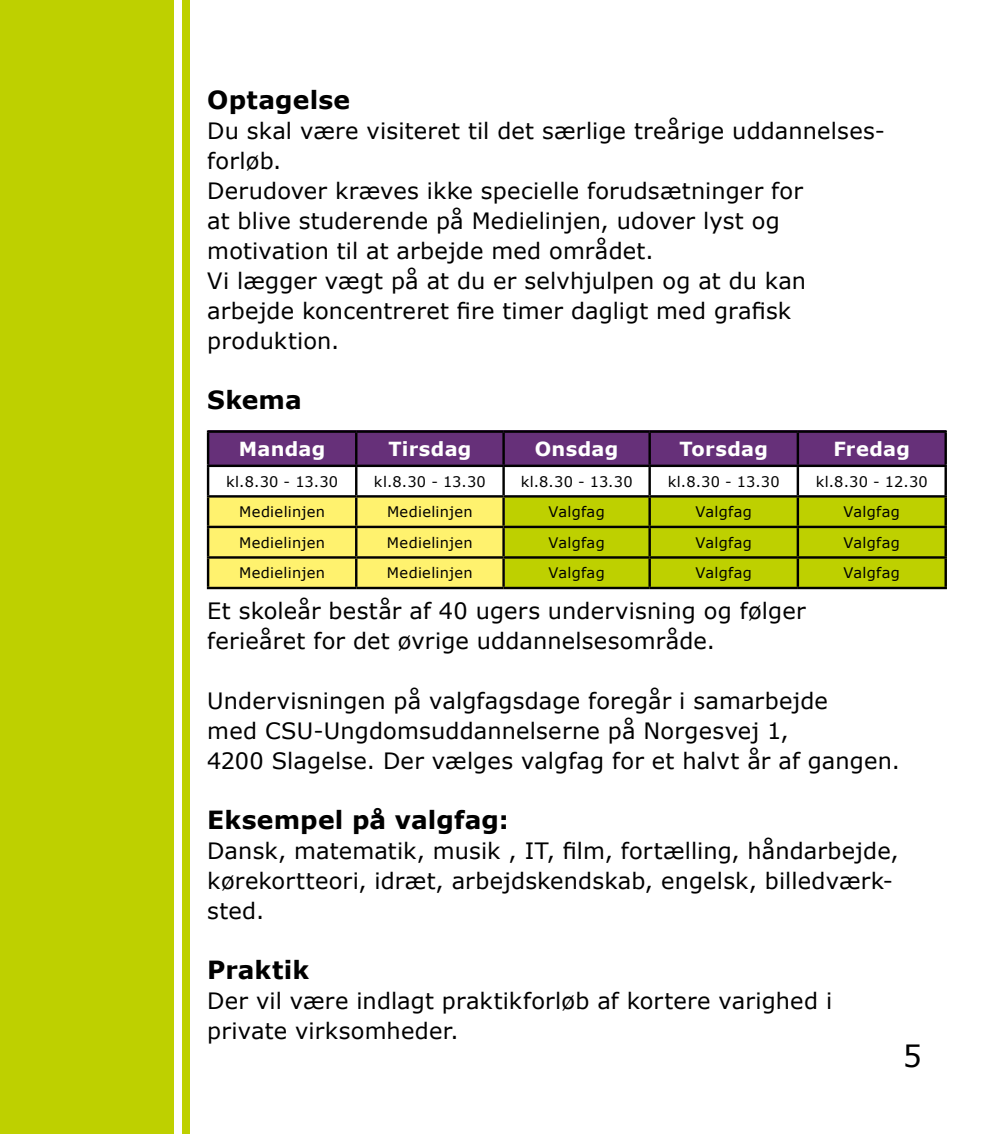
<style>
.page{position:relative;width:993px;height:1134px;background:#fff}
.page>*{position:absolute;margin:0;border:0;box-sizing:border-box;transform-origin:0 0}
.t1{font:30px "Verdana";color:#000}
.t2{font:700 25px "Verdana";letter-spacing:.005em;color:#000}
.t3{font:22.5px/30px "Verdana";letter-spacing:.005em;color:#000}
.t4{font:700 19.5px "Verdana";letter-spacing:.015em;color:#fff}
.t5{font:14.5px "Verdana";letter-spacing:.02em;color:#000}
</style>
<div class="page">
<div style="left:504px;top:496px;width:442px;height:93px;background:#bed000"></div>
<div style="left:207px;top:496px;width:297px;height:93px;background:#fff26e"></div>
<div style="left:208px;top:430px;width:737px;height:37px;background:#663079"></div>
<hr style="left:207px;top:430px;width:149px;height:3px;background:#000">
<hr style="left:207px;top:433px;width:2px;height:32px;background:#000">
<hr style="left:356px;top:430px;width:147px;height:3px;background:#000">
<hr style="left:355px;top:433px;width:2px;height:32px;background:#000">
<hr style="left:503px;top:430px;width:146px;height:3px;background:#000">
<hr style="left:502px;top:433px;width:2px;height:32px;background:#000">
<hr style="left:649px;top:430px;width:148px;height:3px;background:#000">
<hr style="left:648px;top:433px;width:2px;height:32px;background:#000">
<hr style="left:797px;top:430px;width:149px;height:3px;background:#000">
<hr style="left:796px;top:433px;width:2px;height:32px;background:#000">
<hr style="left:944px;top:433px;width:2px;height:32px;background:#000">
<hr style="left:207px;top:465px;width:149px;height:2px;background:#000">
<hr style="left:207px;top:467px;width:2px;height:28px;background:#000">
<hr style="left:356px;top:465px;width:147px;height:2px;background:#000">
<hr style="left:355px;top:467px;width:2px;height:28px;background:#000">
<hr style="left:503px;top:465px;width:146px;height:2px;background:#000">
<hr style="left:502px;top:467px;width:2px;height:28px;background:#000">
<hr style="left:649px;top:465px;width:148px;height:2px;background:#000">
<hr style="left:648px;top:467px;width:2px;height:28px;background:#000">
<hr style="left:797px;top:465px;width:149px;height:2px;background:#000">
<hr style="left:796px;top:467px;width:2px;height:28px;background:#000">
<hr style="left:944px;top:467px;width:2px;height:28px;background:#000">
<hr style="left:207px;top:528px;width:2px;height:28px;background:#000">
<hr style="left:355px;top:528px;width:2px;height:28px;background:#000">
<hr style="left:502px;top:528px;width:2px;height:28px;background:#000">
<hr style="left:648px;top:528px;width:2px;height:28px;background:#000">
<hr style="left:796px;top:528px;width:2px;height:28px;background:#000">
<hr style="left:944px;top:528px;width:2px;height:28px;background:#000">
<hr style="left:207px;top:556px;width:149px;height:3px;background:#000">
<hr style="left:207px;top:559px;width:2px;height:28px;background:#000">
<hr style="left:503px;top:556px;width:146px;height:3px;background:#000">
<hr style="left:649px;top:556px;width:148px;height:3px;background:#000">
<hr style="left:648px;top:559px;width:2px;height:28px;background:#000">
<hr style="left:797px;top:556px;width:149px;height:3px;background:#000">
<hr style="left:796px;top:559px;width:2px;height:28px;background:#000">
<hr style="left:944px;top:559px;width:2px;height:28px;background:#000">
<hr style="left:207px;top:587px;width:149px;height:2px;background:#000">
<hr style="left:503px;top:587px;width:146px;height:2px;background:#000">
<hr style="left:649px;top:587px;width:148px;height:2px;background:#000">
<hr style="left:797px;top:587px;width:149px;height:2px;background:#000">
<hr style="left:356px;top:556px;width:147px;height:3px;background:#000">
<hr style="left:355px;top:559px;width:2px;height:28px;background:#000">
<hr style="left:502px;top:559px;width:2px;height:28px;background:#000">
<hr style="left:356px;top:587px;width:147px;height:2px;background:#000">
<hr style="left:207px;top:495px;width:149px;height:3px;background:#000">
<hr style="left:207px;top:498px;width:2px;height:28px;background:#000">
<hr style="left:356px;top:495px;width:147px;height:3px;background:#000">
<hr style="left:355px;top:498px;width:2px;height:28px;background:#000">
<hr style="left:503px;top:495px;width:146px;height:3px;background:#000">
<hr style="left:502px;top:498px;width:2px;height:28px;background:#000">
<hr style="left:649px;top:495px;width:148px;height:3px;background:#000">
<hr style="left:648px;top:498px;width:2px;height:28px;background:#000">
<hr style="left:797px;top:495px;width:149px;height:3px;background:#000">
<hr style="left:796px;top:498px;width:2px;height:28px;background:#000">
<hr style="left:944px;top:498px;width:2px;height:28px;background:#000">
<hr style="left:207px;top:526px;width:149px;height:2px;background:#000">
<hr style="left:356px;top:526px;width:147px;height:2px;background:#000">
<hr style="left:503px;top:526px;width:146px;height:2px;background:#000">
<hr style="left:649px;top:526px;width:148px;height:2px;background:#000">
<hr style="left:797px;top:526px;width:149px;height:2px;background:#000">
<div style="left:0;top:0;width:173px;height:1134px;background:#bed000"></div>
<div style="left:182px;top:0;width:8px;height:1134px;background:#bed000"></div>
<p class="t2" style="left:207px;top:82px;width:144px">Optagelse</p>
<p class="t3" style="left:207px;top:116px;width:679px">Du skal være visiteret til det særlige treårige uddannelses&shy;forløb.<br>Derudover kræves ikke specielle forudsætninger for<br>at blive studerende på Medielinjen, udover lyst og motivation til at arbejde med området.<br>Vi lægger vægt på at du er selvhjulpen og at du kan arbejde koncentreret fire timer dagligt med grafisk produktion.</p>
<p class="t2" style="left:207px;top:382px;width:96px">Skema</p>
<p class="t4" style="left:239px;top:435px;width:88px">Mandag</p>
<p class="t4" style="left:388px;top:435px;width:85px">Tirsdag</p>
<p class="t4" style="left:534px;top:435px;width:85px">Onsdag</p>
<p class="t4" style="left:679px;top:435px;width:90px">Torsdag</p>
<p class="t4" style="left:833px;top:435px;width:78px">Fredag</p>
<p class="t5" style="left:226px;top:471px;width:113px">kl.8.30 - 13.30</p>
<p class="t5" style="left:374px;top:471px;width:113px">kl.8.30 - 13.30</p>
<p class="t5" style="left:520px;top:471px;width:113px">kl.8.30 - 13.30</p>
<p class="t5" style="left:667px;top:471px;width:113px">kl.8.30 - 13.30</p>
<p class="t5" style="left:815px;top:471px;width:114px">kl.8.30 - 12.30</p>
<p class="t5" style="left:239px;top:502px;width:87px">Medielinjen</p>
<p class="t5" style="left:387px;top:502px;width:87px">Medielinjen</p>
<p class="t5" style="left:548px;top:502px;width:58px">Valgfag</p>
<p class="t5" style="left:695px;top:502px;width:58px">Valgfag</p>
<p class="t5" style="left:843px;top:502px;width:58px">Valgfag</p>
<p class="t5" style="left:239px;top:532px;width:87px">Medielinjen</p>
<p class="t5" style="left:387px;top:532px;width:87px">Medielinjen</p>
<p class="t5" style="left:548px;top:532px;width:58px">Valgfag</p>
<p class="t5" style="left:695px;top:532px;width:58px">Valgfag</p>
<p class="t5" style="left:843px;top:532px;width:58px">Valgfag</p>
<p class="t5" style="left:239px;top:563px;width:87px">Medielinjen</p>
<p class="t5" style="left:387px;top:563px;width:87px">Medielinjen</p>
<p class="t5" style="left:548px;top:563px;width:58px">Valgfag</p>
<p class="t5" style="left:695px;top:563px;width:58px">Valgfag</p>
<p class="t5" style="left:843px;top:563px;width:58px">Valgfag</p>
<p class="t3" style="left:207px;top:596px;width:599px">Et skoleår består af 40 ugers undervisning og følger ferieåret for det øvrige uddannelsesområde.</p>
<p class="t3" style="left:207px;top:686px;width:694px">Undervisningen på valgfagsdage foregår i samarbejde<br>med CSU-Ungdomsuddannelserne på Norgesvej 1,<br>4200 Slagelse. Der vælges valgfag for et halvt år af gangen.</p>
<p class="t2" style="left:207px;top:802px;width:303px">Eksempel på valgfag:</p>
<p class="t3" style="left:207px;top:836px;width:692px">Dansk, matematik, musik , IT, film, fortælling, håndarbejde, kørekortteori, idræt, arbejdskendskab, engelsk, billedværk&shy;sted.</p>
<p class="t2" style="left:207px;top:952px;width:103px">Praktik</p>
<p class="t3" style="left:207px;top:986px;width:626px">Der vil være indlagt praktikforløb af kortere varighed i private virksomheder.</p>
<h1 class="t1" style="left:902px;top:1035px;width:21px">5</h1>
</div>
